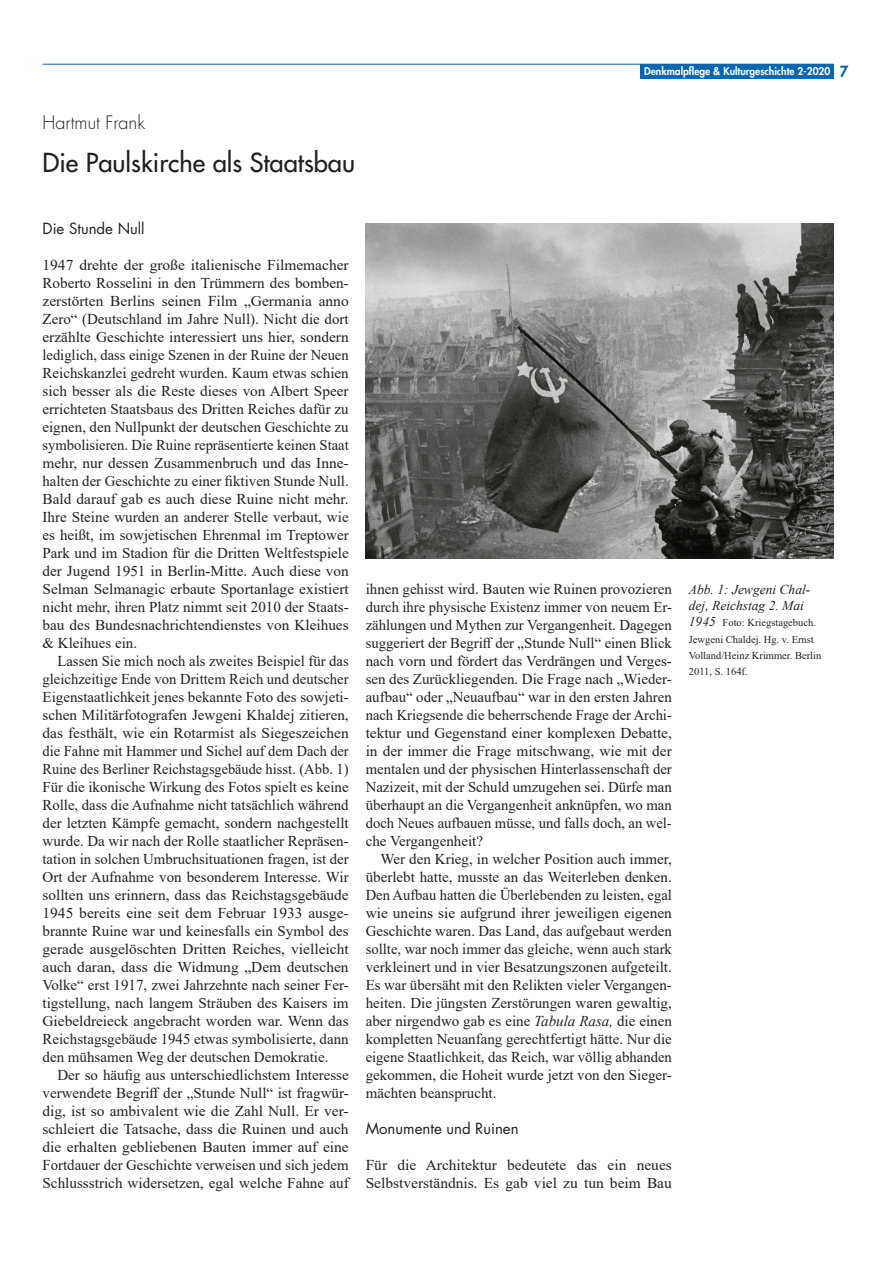
<style>
.page{position:relative;width:893px;height:1263px;background:#fff}
.page>*{position:absolute;margin:0;border:0;box-sizing:border-box;transform-origin:0 0}
.Ueberschrift{font:25.5px "Futura";color:#231f20}
.Autor{font:300 18px "Futura";color:#231f20}
.Fließtext{font:15px/18px "Times New Roman";color:#231f20;text-align:justify}
.Fließtext_ohne_Einzu{font:15px/18px "Times New Roman";color:#231f20;text-align:justify}
.Zwischentitel{font:15px "Futura";color:#231f20}
.Bildtexte_mit_Autor{font:italic 13.5px/16.2px "Times New Roman";color:#231f20}
.Bildtexte_mit_Autor-2{font:10.5px/16.2px "Times New Roman";color:#231f20}
.t1{font:800 10.5px "Futura";color:#fff}
.s1{font-size:15px;color:#0166b3}
.s2{font-style:italic}
.s3{font-style:italic;font-size:13.5px}
</style>
<div class="page">
<div style="left:640px;top:64px;width:193px;height:15px;background:#0666b1"></div>
<hr style="left:43px;top:64px;width:790px;height:1px;background:#0166b3">
<img style="left:366px;top:223px;width:467px;height:335px">
<p class="Autor" style="left:43px;top:111px;width:104px">Hartmut Frank</p>
<p class="Ueberschrift" style="left:43px;top:146px;width:314px">Die Paulskirche als Staatsbau</p>
<p class="t1" style="left:644px;top:64px;width:206px">Denkmalpflege &amp; Kulturgeschichte 2-2020 <span class="s1">7</span></p>
<p class="Zwischentitel" style="left:43px;top:218px;width:104px">Die Stunde Null</p>
<p class="Fließtext_ohne_Einzu" style="left:43px;top:256px;width:308px">1947 drehte der große italienische Filmemacher Roberto Rosselini in den Trümmern des bomben&shy;zerstörten Berlins seinen Film „Germania anno Zero“ (Deutschland im Jahre Null). Nicht die dort erzählte Geschichte interessiert uns hier, sondern lediglich, dass einige Szenen in der Ruine der Neuen Reichskanzlei gedreht wurden. Kaum etwas schien sich besser als die Reste dieses von Albert Speer errichteten Staatsbaus des Dritten Reiches dafür zu eignen, den Nullpunkt der deutschen Geschichte zu symbolisieren. Die Ruine repräsentierte keinen Staat mehr, nur dessen Zusammenbruch und das Inne&shy;halten der Geschichte zu einer fiktiven Stunde Null.<br>Bald darauf gab es auch diese Ruine nicht mehr.<br>Ihre Steine wurden an anderer Stelle verbaut, wie es heißt, im sowjetischen Ehrenmal im Treptower Park und im Stadion für die Dritten Weltfestspiele der Jugend 1951 in Berlin-Mitte. Auch diese von Selman Selmanagic erbaute Sportanlage existiert nicht mehr, ihren Platz nimmt seit 2010 der Staats&shy;bau des Bundesnachrichtendienstes von Kleihues &amp; Kleihues ein.</p>
<p class="Fließtext" style="left:43px;top:652px;width:308px;text-indent:15px">Lassen Sie mich noch als zweites Beispiel für das gleichzeitige Ende von Drittem Reich und deutscher Eigenstaatlichkeit jenes bekannte Foto des sowjeti&shy;schen Militärfotografen Jewgeni Khaldej zitieren, das festhält, wie ein Rotarmist als Siegeszeichen die Fahne mit Hammer und Sichel auf dem Dach der Ruine des Berliner Reichstagsgebäude hisst. (Abb. 1)<br>Für die ikonische Wirkung des Fotos spielt es keine Rolle, dass die Aufnahme nicht tatsächlich während der letzten Kämpfe gemacht, sondern nachgestellt wurde. Da wir nach der Rolle staatlicher Repräsen&shy;tation in solchen Umbruchsituationen fragen, ist der Ort der Aufnahme von besonderem Interesse. Wir sollten uns erinnern, dass das Reichstagsgebäude 1945 bereits eine seit dem Februar 1933 ausge&shy;brannte Ruine war und keinesfalls ein Symbol des gerade ausgelöschten Dritten Reiches, vielleicht auch daran, dass die Widmung „Dem deutschen Volke“ erst 1917, zwei Jahrzehnte nach seiner Fer&shy;tigstellung, nach langem Sträuben des Kaisers im Giebeldreieck angebracht worden war. Wenn das Reichstagsgebäude 1945 etwas symbolisierte, dann den mühsamen Weg der deutschen Demokratie.</p>
<p class="Fließtext" style="left:43px;top:1066px;width:308px;text-indent:15px">Der so häufig aus unterschiedlichstem Interesse verwendete Begriff der „Stunde Null“ ist fragwür&shy;dig, ist so ambivalent wie die Zahl Null. Er ver&shy;schleiert die Tatsache, dass die Ruinen und auch die erhalten gebliebenen Bauten immer auf eine Fortdauer der Geschichte verweisen und sich jedem Schlussstrich widersetzen, egal welche Fahne auf</p>
<p class="Fließtext" style="left:366px;top:580px;width:308px">ihnen gehisst wird. Bauten wie Ruinen provozieren durch ihre physische Existenz immer von neuem Er&shy;zählungen und Mythen zur Vergangenheit. Dagegen suggeriert der Begriff der „Stunde Null“ einen Blick nach vorn und fördert das Verdrängen und Verges&shy;sen des Zurückliegenden. Die Frage nach „Wieder&shy;aufbau“ oder „Neuaufbau“ war in den ersten Jahren nach Kriegsende die beherrschende Frage der Archi&shy;tektur und Gegenstand einer komplexen Debatte, in der immer die Frage mitschwang, wie mit der mentalen und der physischen Hinterlassenschaft der Nazizeit, mit der Schuld umzugehen sei. Dürfe man überhaupt an die Vergangenheit anknüpfen, wo man doch Neues aufbauen müsse, und falls doch, an wel&shy;che Vergangenheit?</p>
<p class="Fließtext" style="left:366px;top:850px;width:308px;text-indent:15px">Wer den Krieg, in welcher Position auch immer, überlebt hatte, musste an das Weiterleben denken.<br>Den Aufbau hatten die Überlebenden zu leisten, egal wie uneins sie aufgrund ihrer jeweiligen eigenen Geschichte waren. Das Land, das aufgebaut werden sollte, war noch immer das gleiche, wenn auch stark verkleinert und in vier Besatzungszonen aufgeteilt.<br>Es war übersäht mit den Relikten vieler Vergangen&shy;heiten. Die jüngsten Zerstörungen waren gewaltig, aber nirgendwo gab es eine <span class="s2">Tabula Rasa,</span> die einen kompletten Neuanfang gerechtfertigt hätte. Nur die eigene Staatlichkeit, das Reich, war völlig abhanden gekommen, die Hoheit wurde jetzt von den Sieger&shy;mächten beansprucht.</p>
<p class="Zwischentitel" style="left:366px;top:1118px;width:154px">Monumente und Ruinen</p>
<p class="Fließtext_ohne_Einzu" style="left:366px;top:1156px;width:308px">Für die Architektur bedeutete das ein neues<br>Selbstverständnis. Es gab viel zu tun beim Bau</p>
<p class="Bildtexte_mit_Autor" style="left:689px;top:581px;width:123px">Abb. 1: Jewgeni Chal&shy;dej, Reichstag 2. Mai</p>
<p class="Bildtexte_mit_Autor-2" style="left:689px;top:614px;width:134px"><span class="s3">1945</span> Foto: Kriegstagebuch.<br>Jewgeni Chaldej. Hg. v. Ernst<br>Volland/Heinz Krimmer. Berlin<br>2011, S. 164f.</p>
</div>
